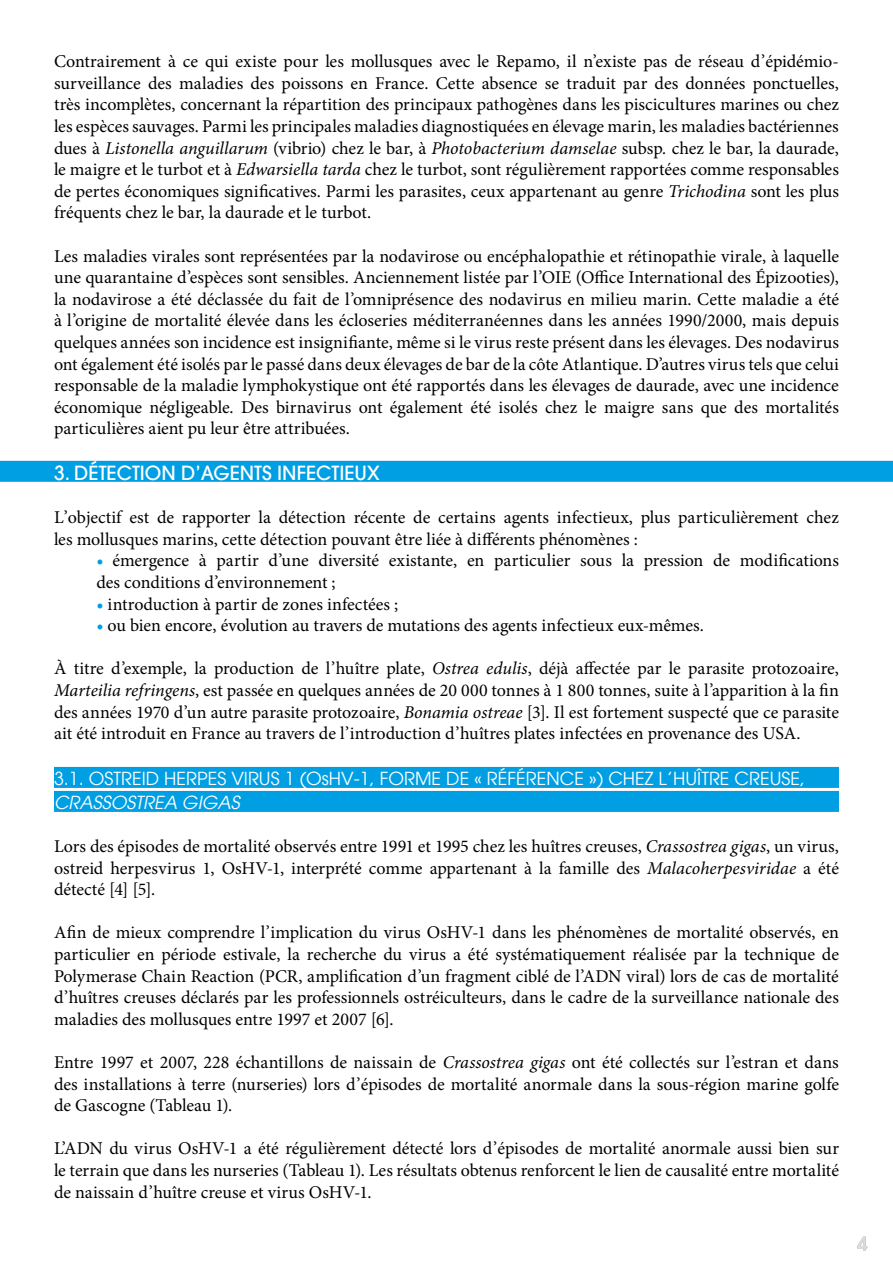
<style>
.page{position:relative;width:893px;height:1263px;background:#fff}
.page>*{position:absolute;margin:0;border:0;box-sizing:border-box;transform-origin:0 0}
.t1{font:500 19.5px "Avant Garde LT";color:#fff}
.t2{font:18px/21.6px "Minion Pro";letter-spacing:-.005em;color:#000;text-align:justify}
.t3{font:18px "Avant Garde LT";color:#fff}
.t4{font:italic 18px "Avant Garde LT";color:#fff}
.t5{font:500 18px "Avant Garde LT";color:#dadada}
.s1{font-style:italic}
.s2{font-weight:700;color:#009fe3}
</style>
<div class="page">
<svg style="left:857px;top:1236px;width:10px;height:15px"></svg>
<div style="left:0;top:461px;width:893px;height:21px;background:#009fe3"></div>
<div style="left:54px;top:767px;width:785px;height:21px;background:#009fe3"></div>
<div style="left:54px;top:791px;width:785px;height:21px;background:#009fe3"></div>
<p class="t2" style="left:54px;top:51px;width:786px">Contrairement à ce qui existe pour les mollusques avec le Repamo, il n’existe pas de réseau d’épidémio&shy;surveillance des maladies des poissons en France. Cette absence se traduit par des données ponctuelles, très incomplètes, concernant la répartition des principaux pathogènes dans les piscicultures marines ou chez les espèces sauvages. Parmi les principales maladies diagnostiquées en élevage marin, les maladies bactériennes dues à <span class="s1">Listonella anguillarum</span> (vibrio) chez le bar, à <span class="s1">Photobacterium damselae</span> subsp<span class="s1">.</span> chez le bar, la daurade, le maigre et le turbot et à <span class="s1">Edwarsiella tarda</span> chez le turbot, sont régulièrement rapportées comme responsables de pertes économiques significatives. Parmi les parasites, ceux appartenant au genre <span class="s1">Trichodina</span> sont les plus fréquents chez le bar, la daurade et le turbot.</p>
<p class="t2" style="left:54px;top:245px;width:787px">Les maladies virales sont représentées par la nodavirose ou encéphalopathie et rétinopathie virale, à laquelle une quarantaine d’espèces sont sensibles. Anciennement listée par l’OIE (Office International des Épizooties), la nodavirose a été déclassée du fait de l’omniprésence des nodavirus en milieu marin. Cette maladie a été à l’origine de mortalité élevée dans les écloseries méditerranéennes dans les années 1990/2000, mais depuis quelques années son incidence est insignifiante, même si le virus reste présent dans les élevages. Des nodavirus ont également été isolés par le passé dans deux élevages de bar de la côte Atlantique. D’autres virus tels que celui responsable de la maladie lymphokystique ont été rapportés dans les élevages de daurade, avec une incidence économique négligeable. Des birnavirus ont également été isolés chez le maigre sans que des mortalités particulières aient pu leur être attribuées.</p>
<p class="t1" style="left:54px;top:461px;width:327px">3. DÉTECTION D’AGENTS INFECTIEUX</p>
<p class="t2" style="left:54px;top:507px;width:786px">L’objectif est de rapporter la détection récente de certains agents infectieux, plus particulièrement chez les mollusques marins, cette détection pouvant être liée à différents phénomènes :</p>
<p class="t2" style="left:97px;top:550px;width:744px"><span class="s2">•</span> émergence à partir d’une diversité existante, en particulier sous la pression de modifications des conditions d’environnement ;</p>
<p class="t2" style="left:97px;top:593px;width:303px"><span class="s2">•</span> introduction à partir de zones infectées ;</p>
<p class="t2" style="left:97px;top:615px;width:609px"><span class="s2">•</span> ou bien encore, évolution au travers de mutations des agents infectieux eux-mêmes.</p>
<p class="t2" style="left:54px;top:658px;width:786px">À titre d’exemple, la production de l’huître plate, <span class="s1">Ostrea edulis</span>, déjà affectée par le parasite protozoaire, <span class="s1">Marteilia refringens</span>, est passée en quelques années de 20 000 tonnes à 1 800 tonnes, suite à l’apparition à la fin des années 1970 d’un autre parasite protozoaire, <span class="s1">Bonamia ostreae</span> [3]. Il est fortement suspecté que ce parasite ait été introduit en France au travers de l’introduction d’huîtres plates infectées en provenance des USA.</p>
<p class="t3" style="left:54px;top:767px;width:753px">3.1. OSTREID HERPES VIRUS 1 (OsHV-1, FORME DE « RÉFÉRENCE ») CHEZ L’HUÎTRE CREUSE,</p>
<p class="t4" style="left:54px;top:791px;width:187px">CRASSOSTREA GIGAS</p>
<p class="t2" style="left:54px;top:835px;width:786px">Lors des épisodes de mortalité observés entre 1991 et 1995 chez les huîtres creuses, <span class="s1">Crassostrea gigas</span>, un virus, ostreid herpesvirus 1, OsHV-1, interprété comme appartenant à la famille des <span class="s1">Malacoherpesviridae</span> a été détecté [4] [5].</p>
<p class="t2" style="left:54px;top:922px;width:786px">Afin de mieux comprendre l’implication du virus OsHV-1 dans les phénomènes de mortalité observés, en particulier en période estivale, la recherche du virus a été systématiquement réalisée par la technique de Polymerase Chain Reaction (PCR, amplification d’un fragment ciblé de l’ADN viral) lors de cas de mortalité d’huîtres creuses déclarés par les professionnels ostréiculteurs, dans le cadre de la surveillance nationale des maladies des mollusques entre 1997 et 2007 [6].</p>
<p class="t2" style="left:54px;top:1051px;width:786px">Entre 1997 et 2007, 228 échantillons de naissain de <span class="s1">Crassostrea gigas</span> ont été collectés sur l’estran et dans des installations à terre (nurseries) lors d’épisodes de mortalité anormale dans la sous-région marine golfe de Gascogne (Tableau 1).</p>
<p class="t2" style="left:54px;top:1138px;width:786px">L’ADN du virus OsHV-1 a été régulièrement détecté lors d’épisodes de mortalité anormale aussi bien sur le terrain que dans les nurseries (Tableau 1). Les résultats obtenus renforcent le lien de causalité entre mortalité de naissain d’huître creuse et virus OsHV-1.</p>
<p class="t5" style="left:857px;top:1232px;width:11px">4</p>
</div>
